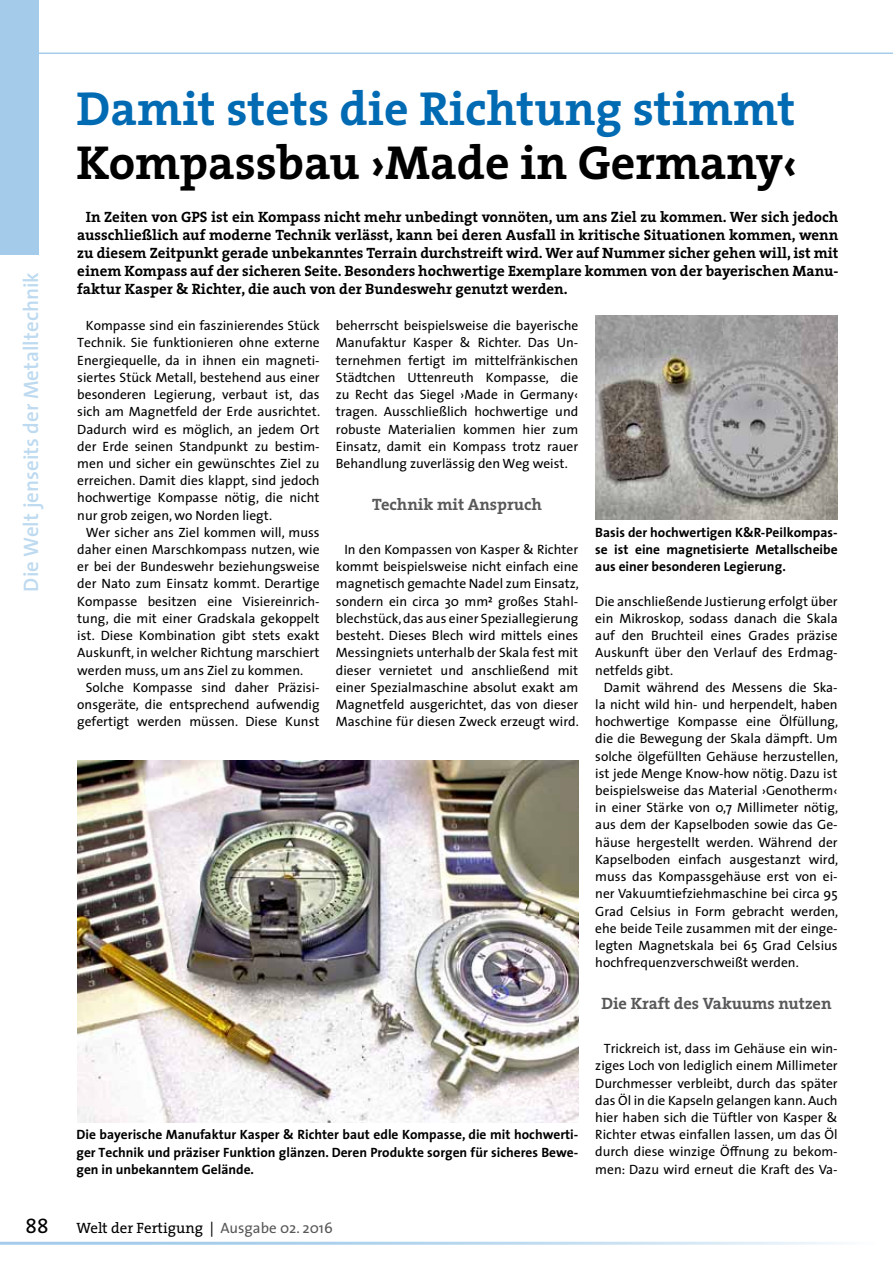
<style>
.page{position:relative;width:893px;height:1263px;background:#fff}
.page>*{position:absolute;margin:0;border:0;box-sizing:border-box;transform-origin:0 0}
.t1{font:700 48px "The Serif";color:#006ab3}
.t2{font:700 48px "The Serif";color:#000}
.t3{font:600 21px "The Sans";color:#bddaf0}
.t4{font:21px "The Sans Regular Caps";color:#000}
.t5{font:700 16.5px "The Serif";color:#58585a}
.t6{font:700 15px/18px "The Serif";color:#000;text-align:justify}
.t7{font:15px "The Serif";color:#000}
.t8{font:13.5px/17.2px "The Sans";color:#000;text-align:justify}
.t9{font:700 13.5px/17.2px "The Sans";color:#000;text-align:justify}
.s1{font-family:"The Sans"}
.s2{font-family:"The Sans";color:#58585a}
</style>
<div class="page">
<div style="left:0;top:0;width:38px;height:255px;background:#a4ccea"></div>
<hr style="left:38px;top:53px;width:855px;height:1px;background:#a4ccea">
<hr style="left:0;top:1242px;width:876px;height:3px;background:#a4ccea">
<img style="left:77px;top:760px;width:501px;height:362px">
<img style="left:595px;top:315px;width:243px;height:205px">
<h2 class="t3" style="left:14px;top:592px;width:321px;rotate:-90deg">Die Welt jenseits der Metalltechnik</h2>
<h1 class="t1" style="left:77px;top:69px;width:721px">Damit stets die Richtung stimmt</h1>
<h1 class="t2" style="left:77px;top:123px;width:723px">Kompassbau ›Made in Germany‹</h1>
<p class="t6" style="left:77px;top:207px;width:763px;text-indent:9px">In Zeiten von GPS ist ein Kompass nicht mehr unbedingt vonnöten, um ans Ziel zu kommen. Wer sich jedoch ausschließlich auf moderne Technik verlässt, kann bei deren Ausfall in kritische Situationen kommen, wenn zu diesem Zeitpunkt gerade unbekanntes Terrain durchstreift wird. Wer auf Nummer sicher gehen will, ist mit einem Kompass auf der sicheren Seite. Besonders hochwertige Exemplare kommen von der bayerischen Manu&shy;faktur Kasper &amp; Richter, die auch von der Bundeswehr genutzt werden.</p>
<p class="t8" style="left:77px;top:317px;width:244px;text-indent:9px">Kompasse sind ein faszinierendes Stück Technik. Sie funktionieren ohne externe Energiequelle, da in ihnen ein magneti&shy;siertes Stück Metall, bestehend aus einer besonderen Legierung, verbaut ist, das sich am Magnetfeld der Erde ausrichtet.<br>Dadurch wird es möglich, an jedem Ort der Erde seinen Standpunkt zu bestim&shy;men und sicher ein gewünschtes Ziel zu erreichen. Damit dies klappt, sind jedoch hochwertige Kompasse nötig, die nicht nur grob zeigen, wo Norden liegt.</p>
<p class="t8" style="left:77px;top:523px;width:244px;text-indent:9px">Wer sicher ans Ziel kommen will, muss daher einen Marschkompass nutzen, wie er bei der Bundeswehr beziehungsweise der Nato zum Einsatz kommt. Derartige Kompasse besitzen eine Visiereinrich&shy;tung, die mit einer Gradskala gekoppelt ist. Diese Kombination gibt stets exakt Auskunft, in welcher Richtung marschiert werden muss, um ans Ziel zu kommen.</p>
<p class="t8" style="left:77px;top:678px;width:244px;text-indent:9px">Solche Kompasse sind daher Präzisi&shy;onsgeräte, die entsprechend aufwendig gefertigt werden müssen. Diese Kunst</p>
<p class="t8" style="left:336px;top:317px;width:244px">beherrscht beispielsweise die bayerische Manufaktur Kasper &amp; Richter. Das Un&shy;ternehmen fertigt im mittelfränkischen Städtchen Uttenreuth Kompasse, die zu Recht das Siegel ›Made in Germany‹ tragen. Ausschließlich hochwertige und robuste Materialien kommen hier zum Einsatz, damit ein Kompass trotz rauer Behandlung zuverlässig den Weg weist.</p>
<p class="t5" style="left:372px;top:490px;width:171px">Technik mit Anspruch</p>
<p class="t8" style="left:336px;top:540px;width:245px;text-align:center">In den Kompassen von Kasper &amp; Richter kommt beispielsweise nicht einfach eine magnetisch gemachte Nadel zum Einsatz, sondern ein circa 30 mm² großes Stahl&shy;blechstück, das aus einer Speziallegierung besteht. Dieses Blech wird mittels eines Messingniets unterhalb der Skala fest mit dieser vernietet und anschließend mit einer Spezialmaschine absolut exakt am Magnetfeld ausgerichtet, das von dieser Maschine für diesen Zweck erzeugt wird.</p>
<p class="t9" style="left:77px;top:1126px;width:503px">Die bayerische Manufaktur Kasper &amp; Richter baut edle Kompasse, die mit hochwerti&shy;ger Technik und präziser Funktion glänzen. Deren Produkte sorgen für sicheres Bewe&shy;gen in unbekanntem Gelände.</p>
<p class="t9" style="left:595px;top:523px;width:244px">Basis der hochwertigen K&amp;R-Peilkompas&shy;se ist eine magnetisierte Metallscheibe aus einer besonderen Legierung.</p>
<p class="t8" style="left:595px;top:592px;width:244px">Die anschließende Justierung erfolgt über ein Mikroskop, sodass danach die Skala auf den Bruchteil eines Grades präzise Auskunft über den Verlauf des Erdmag&shy;netfelds gibt.</p>
<p class="t8" style="left:595px;top:678px;width:245px;text-indent:9px">Damit während des Messens die Ska&shy;la nicht wild hin- und herpendelt, haben hochwertige Kompasse eine Ölfüllung, die die Bewegung der Skala dämpft. Um solche ölgefüllten Gehäuse herzustellen, ist jede Menge Know-how nötig. Dazu ist beispielsweise das Material ›Genotherm‹ in einer Stärke von 0,7 Millimeter nötig, aus dem der Kapselboden sowie das Ge&shy;häuse hergestellt werden. Während der Kapselboden einfach ausgestanzt wird, muss das Kompassgehäuse erst von ei&shy;ner Vakuumtiefziehmaschine bei circa 95<br>Grad Celsius in Form gebracht werden, ehe beide Teile zusammen mit der einge&shy;legten Magnetskala bei 65 Grad Celsius hochfrequenzverschweißt werden.</p>
<p class="t5" style="left:601px;top:990px;width:232px">Die Kraft des Vakuums nutzen</p>
<p class="t8" style="left:595px;top:1039px;width:244px;text-indent:9px">Trickreich ist, dass im Gehäuse ein win&shy;ziges Loch von lediglich einem Millimeter Durchmesser verbleibt, durch das später das Öl in die Kapseln gelangen kann. Auch hier haben sich die Tüftler von Kasper &amp; Richter etwas einfallen lassen, um das Öl durch diese winzige Öffnung zu bekom&shy;men: Dazu wird erneut die Kraft des Va-</p>
<h2 class="t4" style="left:26px;top:1214px;width:25px">88</h2>
<p class="t7" style="left:77px;top:1216px;width:258px">Welt der Fertigung <span class="s1">|</span> <span class="s2">Ausgabe 02. 2016</span></p>
</div>
